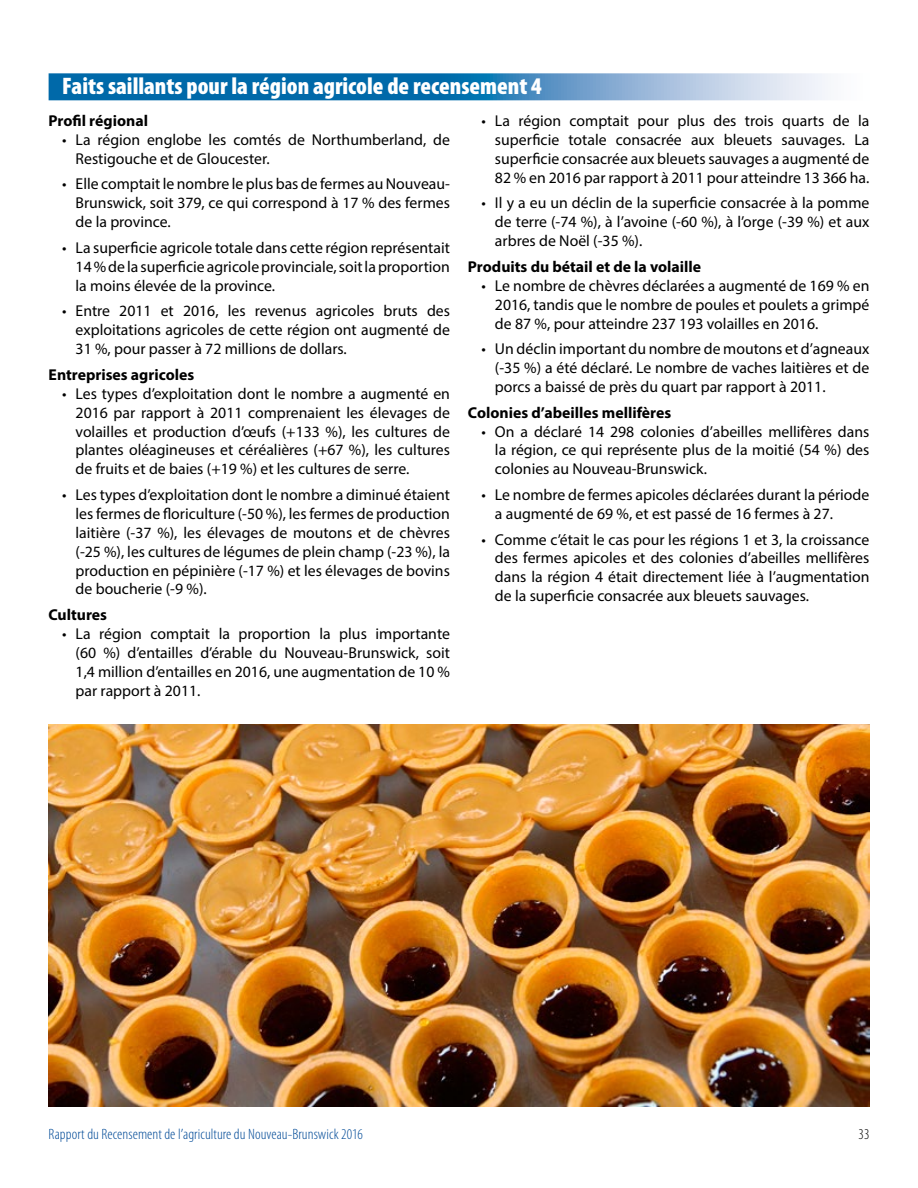
<style>
.page{position:relative;width:918px;height:1188px;background:#fff}
.page>*{position:absolute;margin:0;border:0;box-sizing:border-box;transform-origin:0 0}
.t1{font:900 condensed 24px "Myriad Pro";color:#fff}
.t2{font:15.75px/18.9px "Myriad Pro";color:#000;text-align:justify}
.t3{font:700 15.75px "Myriad Pro";color:#000}
.t4{font:300 condensed 15px "Myriad Pro";letter-spacing:.005em;color:#004a97;scale:1.05 1}
.t5{font:300 condensed 15px "Myriad Pro";color:#000}
</style>
<div class="page">
<svg style="left:49px;top:73px;width:779px;height:27px;background:#458ebf"></svg>
<img style="left:49px;top:724px;width:820px;height:383px">
<h1 class="t1" style="left:62px;top:72px;width:481px">Faits saillants pour la région agricole de recensement 4</h1>
<p class="t3" style="left:49px;top:110px;width:101px">Profil régional</p>
<p class="t2" style="left:76px;top:130px;width:376px;text-indent:-13px">• La région englobe les comtés de Northumberland, de<br>Restigouche et de Gloucester.</p>
<p class="t2" style="left:76px;top:174px;width:376px;text-indent:-13px">• Elle comptait le nombre le plus bas de fermes au Nouveau-Brunswick, soit 379, ce qui correspond à 17 % des fermes de la province.</p>
<p class="t2" style="left:76px;top:238px;width:376px;text-indent:-13px">• La superficie agricole totale dans cette région représentait 14 % de la superficie agricole provinciale, soit la proportion la moins élevée de la province.</p>
<p class="t2" style="left:76px;top:301px;width:376px;text-indent:-13px">• Entre 2011 et 2016, les revenus agricoles bruts des exploitations agricoles de cette région ont augmenté de 31 %, pour passer à 72 millions de dollars.</p>
<p class="t3" style="left:49px;top:364px;width:147px">Entreprises agricoles</p>
<p class="t2" style="left:76px;top:384px;width:376px;text-indent:-13px">• Les types d’exploitation dont le nombre a augmenté en 2016 par rapport à 2011 comprenaient les élevages de volailles et production d’œufs (+133 %), les cultures de plantes oléagineuses et céréalières (+67 %), les cultures de fruits et de baies (+19 %) et les cultures de serre.</p>
<p class="t2" style="left:76px;top:485px;width:376px;text-indent:-13px">• Les types d’exploitation dont le nombre a diminué étaient les fermes de floriculture (-50 %), les fermes de production laitière (-37 %), les élevages de moutons et de chèvres (-25 %), les cultures de légumes de plein champ (-23 %), la production en pépinière (-17 %) et les élevages de bovins de boucherie (-9 %).</p>
<p class="t3" style="left:49px;top:605px;width:60px">Cultures</p>
<p class="t2" style="left:76px;top:624px;width:376px;text-indent:-13px">• La région comptait la proportion la plus importante (60 %) d’entailles d’érable du Nouveau-Brunswick, soit 1,4 million d’entailles en 2016, une augmentation de 10 % par rapport à 2011.</p>
<p class="t2" style="left:495px;top:111px;width:376px;text-indent:-13px">• La région comptait pour plus des trois quarts de la superficie totale consacrée aux bleuets sauvages. La superficie consacrée aux bleuets sauvages a augmenté de 82 % en 2016 par rapport à 2011 pour atteindre 13 366 ha.</p>
<p class="t2" style="left:495px;top:193px;width:376px;text-indent:-13px">• Il y a eu un déclin de la superficie consacrée à la pomme de terre (-74 %), à l’avoine (-60 %), à l’orge (-39 %) et aux arbres de Noël (-35 %).</p>
<p class="t3" style="left:468px;top:256px;width:235px">Produits du bétail et de la volaille</p>
<p class="t2" style="left:495px;top:276px;width:376px;text-indent:-13px">• Le nombre de chèvres déclarées a augmenté de 169 % en 2016, tandis que le nombre de poules et poulets a grimpé de 87 %, pour atteindre 237 193 volailles en 2016.</p>
<p class="t2" style="left:495px;top:339px;width:376px;text-indent:-13px">• Un déclin important du nombre de moutons et d’agneaux (-35 %) a été déclaré. Le nombre de vaches laitières et de porcs a baissé de près du quart par rapport à 2011.</p>
<p class="t3" style="left:468px;top:402px;width:205px">Colonies d’abeilles mellifères</p>
<p class="t2" style="left:495px;top:422px;width:376px;text-indent:-13px">• On a déclaré 14 298 colonies d’abeilles mellifères dans la région, ce qui représente plus de la moitié (54 %) des colonies au Nouveau-Brunswick.</p>
<p class="t2" style="left:495px;top:485px;width:376px;text-indent:-13px">• Le nombre de fermes apicoles déclarées durant la période a augmenté de 69 %, et est passé de 16 fermes à 27.</p>
<p class="t2" style="left:495px;top:530px;width:376px;text-indent:-13px">• Comme c’était le cas pour les régions 1 et 3, la croissance des fermes apicoles et des colonies d’abeilles mellifères dans la région 4 était directement liée à l’augmentation de la superficie consacrée aux bleuets sauvages.</p>
<p class="t4" style="left:49px;top:1126px;width:301px">Rapport du Recensement de l’agriculture du Nouveau-Brunswick 2016</p>
<p class="t5" style="left:859px;top:1126px;width:12px">33</p>
</div>
